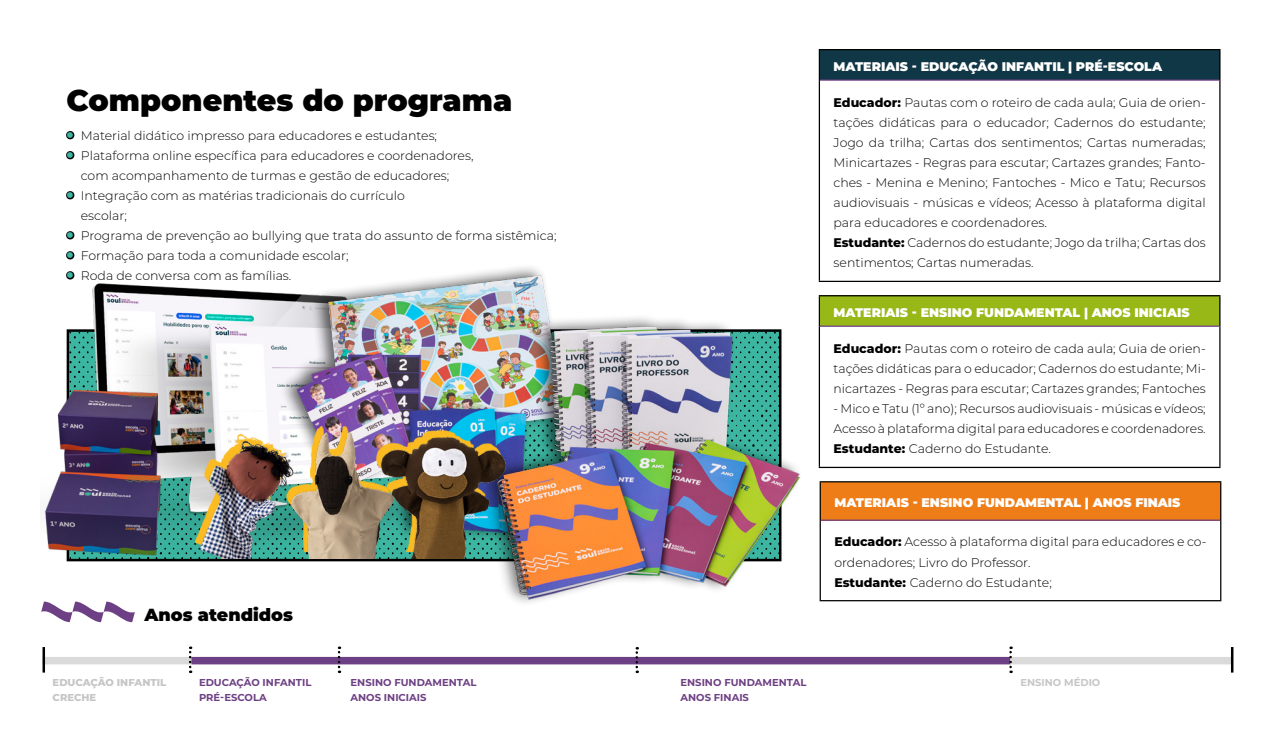
<style>
.page{position:relative;width:1276px;height:745px;background:#fff}
.page>*{position:absolute;margin:0;border:0;box-sizing:border-box;transform-origin:0 0}
.t1{font:900 30px "Montserrat";color:#000}
.t2{font:900 17.5px "Montserrat";color:#000}
.t3{font:300 12.5px/20px "Montserrat";color:#000}
.t4{font:900 12.5px "Montserrat";color:#fff}
.t5{font:700 10px/15px "Montserrat";color:#6d3f84}
.t6{font:800 10px/15px "Montserrat";color:#c6c6c6}
.t7{font:700 10px "Montserrat";color:#c6c6c6}
.s1{font-family:"Montserrat Alternates";font-weight:900;font-size:17.5px}
.s2{font-weight:800}
</style>
<div class="page">
<img style="left:66px;top:283px;width:409px;height:279px">
<img style="left:44px;top:380px;width:122px;height:182px">
<img style="left:277px;top:267px;width:272px;height:125px">
<img style="left:195px;top:392px;width:280px;height:7px">
<img style="left:191px;top:399px;width:284px;height:159px">
<div style="left:43px;top:656px;width:148px;height:8px;background:#dadada"></div>
<div style="left:191px;top:656px;width:819px;height:8px;background:#6d3f84"></div>
<hr style="left:43px;top:646px;width:2px;height:26px;background:#000">
<svg style="left:189px;top:646px;width:2px;height:26px"></svg>
<svg style="left:338px;top:646px;width:2px;height:26px"></svg>
<svg style="left:635px;top:647px;width:3px;height:25px"></svg>
<svg style="left:41px;top:601px;width:94px;height:21px"></svg>
<div style="left:1010px;top:656px;width:222px;height:8px;background:#dadada"></div>
<svg style="left:1009px;top:646px;width:3px;height:26px"></svg>
<hr style="left:1231px;top:646px;width:2px;height:26px;background:#000">
<div style="left:819px;top:50px;width:401px;height:30px;background:#103745"></div>
<hr style="left:819px;top:49px;width:401px;height:1px;background:#000">
<hr style="left:819px;top:50px;width:1px;height:30px;background:#000">
<hr style="left:1219px;top:50px;width:1px;height:30px;background:#000">
<hr style="left:819px;top:80px;width:1px;height:200px;background:#000">
<hr style="left:1219px;top:80px;width:1px;height:200px;background:#000">
<hr style="left:819px;top:280px;width:401px;height:2px;background:#000">
<hr style="left:820px;top:79px;width:399px;height:2px;background:#6d3f84">
<div style="left:819px;top:295px;width:401px;height:31px;background:#97b816"></div>
<hr style="left:819px;top:295px;width:401px;height:1px;background:#000">
<hr style="left:819px;top:296px;width:1px;height:30px;background:#000">
<hr style="left:1219px;top:296px;width:1px;height:30px;background:#000">
<hr style="left:819px;top:326px;width:1px;height:140px;background:#000">
<hr style="left:1219px;top:326px;width:1px;height:140px;background:#000">
<hr style="left:819px;top:466px;width:401px;height:1px;background:#000">
<hr style="left:820px;top:325px;width:399px;height:1px;background:#6d3f84">
<div style="left:820px;top:481px;width:400px;height:39px;background:#ef7d17"></div>
<hr style="left:819px;top:481px;width:402px;height:1px;background:#000">
<hr style="left:819px;top:482px;width:2px;height:38px;background:#000">
<hr style="left:1220px;top:482px;width:1px;height:38px;background:#000">
<hr style="left:819px;top:520px;width:2px;height:79px;background:#000">
<hr style="left:1220px;top:520px;width:1px;height:79px;background:#000">
<hr style="left:819px;top:599px;width:402px;height:2px;background:#000">
<hr style="left:821px;top:519px;width:399px;height:1px;background:#6d3f84">
<div style="left:479px;top:313px;width:323px;height:293px;background:#000;opacity:.59"></div>
<img style="left:475px;top:320px;width:327px;height:285px">
<h1 class="t1" style="left:67px;top:78px;width:447px">Componentes do programa</h1>
<p class="t3" style="left:67px;top:125px;width:372px"><span class="s1">•</span> Material didático impresso para educadores e estudantes;</p>
<p class="t3" style="left:81px;top:145px;width:394px;text-indent:-14px"><span class="s1">•</span> Plataforma online específica para educadores e coordenadores, com acompanhamento de turmas e gestão de educadores;</p>
<p class="t3" style="left:81px;top:185px;width:325px;text-indent:-14px"><span class="s1">•</span> Integração com as matérias tradicionais do currículo escolar;</p>
<p class="t3" style="left:67px;top:225px;width:491px"><span class="s1">•</span> Programa de prevenção ao bullying que trata do assunto de forma sistêmica;</p>
<p class="t3" style="left:67px;top:245px;width:283px"><span class="s1">•</span> Formação para toda a comunidade escolar;</p>
<p class="t3" style="left:67px;top:265px;width:226px"><span class="s1">•</span> Roda de conversa com as famílias.</p>
<h2 class="t2" style="left:144px;top:601px;width:150px">Anos atendidos</h2>
<p class="t6" style="left:53px;top:673px;width:115px">EDUCAÇÃO INFANTIL<br>CRECHE</p>
<p class="t5" style="left:199px;top:673px;width:114px">EDUCAÇÃO INFANTIL<br>PRÉ-ESCOLA</p>
<p class="t5" style="left:350px;top:673px;width:127px">ENSINO FUNDAMENTAL<br>ANOS INICIAIS</p>
<p class="t4" style="left:833px;top:57px;width:330px">MATERIAIS - EDUCAÇÃO INFANTIL | PRÉ-ESCOLA</p>
<p class="t3" style="left:833px;top:92px;width:374px"><span class="s2">Educador:</span> Pautas com o roteiro de cada aula; Guia de orien&shy;tações didáticas para o educador; Cadernos do estudante; Jogo da trilha; Cartas dos sentimentos; Cartas numeradas; Minicartazes - Regras para escutar; Cartazes grandes; Fanto&shy;ches - Menina e Menino; Fantoches - Mico e Tatu; Recursos audiovisuais - músicas e vídeos; Acesso à plataforma digital para educadores e coordenadores.<br><span class="s2">Estudante:</span> Cadernos do estudante; Jogo da trilha; Cartas dos sentimentos; Cartas numeradas.</p>
<p class="t4" style="left:833px;top:303px;width:357px">MATERIAIS - ENSINO FUNDAMENTAL | ANOS INICIAIS</p>
<p class="t3" style="left:833px;top:338px;width:374px;text-align:justify"><span class="s2">Educador:</span> Pautas com o roteiro de cada aula; Guia de orien&shy;tações didáticas para o educador; Cadernos do estudante; Mi&shy;nicartazes - Regras para escutar; Cartazes grandes; Fantoches</p>
<p class="t3" style="left:833px;top:398px;width:374px;text-align:justify">- Mico e Tatu (1º ano); Recursos audiovisuais - músicas e vídeos; Acesso à plataforma digital para educadores e coordenadores.<br><span class="s2">Estudante:</span> Caderno do Estudante.</p>
<p class="t4" style="left:834px;top:493px;width:347px">MATERIAIS - ENSINO FUNDAMENTAL | ANOS FINAIS</p>
<p class="t3" style="left:834px;top:531px;width:374px"><span class="s2">Educador:</span> Acesso à plataforma digital para educadores e co&shy;ordenadores; Livro do Professor.<br><span class="s2">Estudante:</span> Caderno do Estudante;</p>
<p class="t5" style="left:680px;top:673px;width:127px">ENSINO FUNDAMENTAL<br>ANOS FINAIS</p>
<p class="t7" style="left:1020px;top:674px;width:82px">ENSINO MÉDIO</p>
</div>
